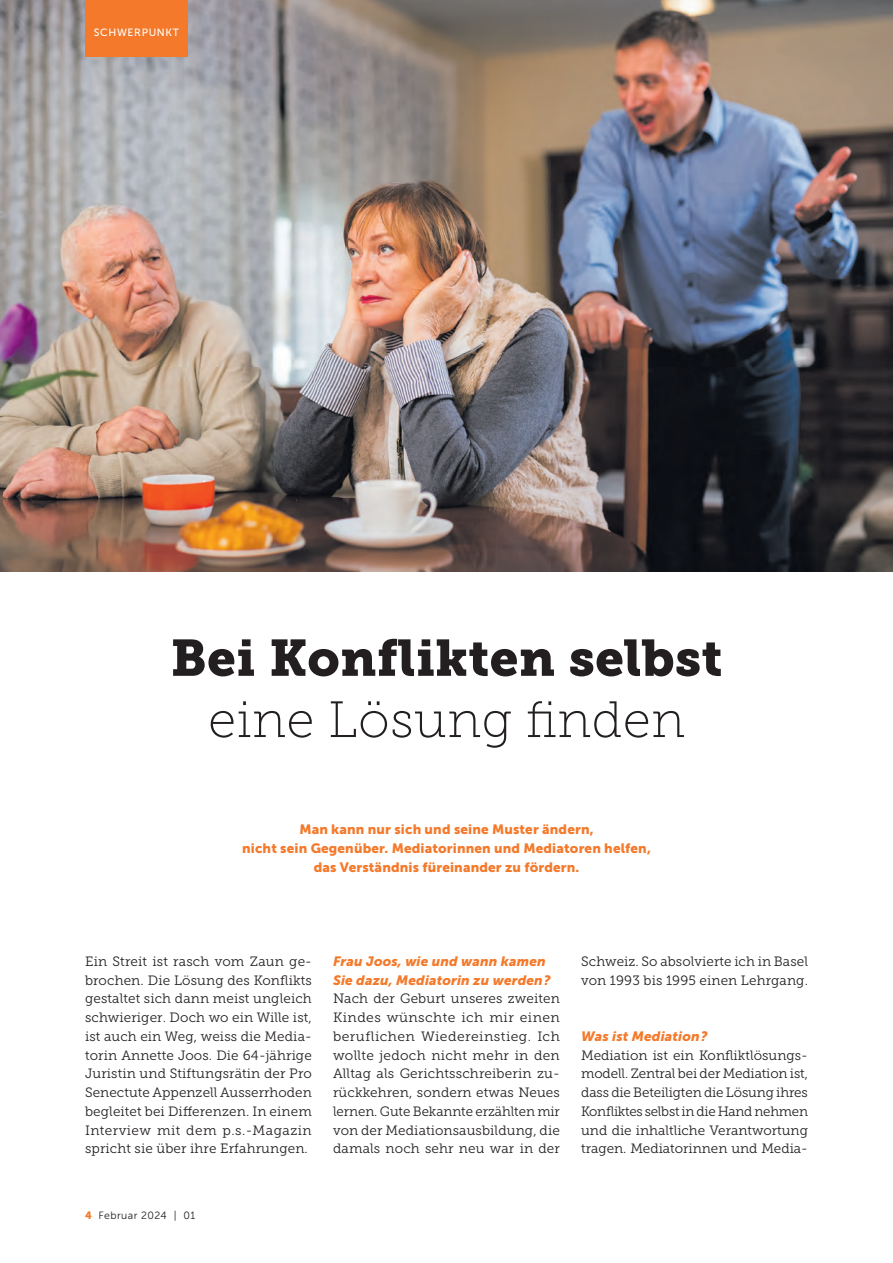
<style>
.page{position:relative;width:893px;height:1263px;background:#fff}
.page>*{position:absolute;margin:0;border:0;box-sizing:border-box;transform-origin:0 0}
.Titel{font:51px/61.2px "Museo Slab 900";letter-spacing:.01em;color:#231f20;text-align:center}
.Grundtext{font:13.5px/18.8px "Museo Slab 300";letter-spacing:.01em;color:#231f20;text-align:justify}
.Lead{font:13.5px/18.8px "Museo Sans 900";letter-spacing:.01em;color:#f4792a;text-align:center}
.Zwischentitel{font:italic 13.5px/18.8px "Museo Sans 900";letter-spacing:.01em;color:#f4792a}
.Fusszeile_links{font:10.5px "Museo Sans 300";letter-spacing:.04em;color:#231f20}
.t1{font:10.5px "Museo Sans 500";letter-spacing:.06em;color:#fff}
.s1{font-family:"Museo Slab 100"}
.s2{font-family:"Museo Sans 900";color:#f4792a}
</style>
<div class="page">
<img style="left:0;top:0;width:893px;height:572px">
<div style="left:85px;top:0;width:103px;height:56px;background:#f4792a"></div>
<p class="t1" style="left:94px;top:27px;width:86px">SCHWERPUNKT</p>
<p class="Titel" style="left:171px;top:628px;width:553px">Bei Konflikten selbst <span class="s1">eine Lösung finden</span></p>
<p class="Lead" style="left:242px;top:820px;width:410px">Man kann nur sich und seine Muster ändern,<br>nicht sein Gegenüber. Mediatorinnen und Mediatoren helfen, das Verständnis füreinander zu fördern.</p>
<p class="Grundtext" style="left:85px;top:952px;width:228px">Ein Streit ist rasch vom Zaun ge&shy;brochen. Die Lösung des Konflikts gestaltet sich dann meist ungleich schwieriger. Doch wo ein Wille ist, ist auch ein Weg, weiss die Media&shy;torin Annette Joos. Die 64-jährige Juristin und Stiftungsrätin der Pro Senectute Appenzell Ausserrhoden begleitet bei Differenzen. In einem Interview mit dem p.s.-Magazin spricht sie über ihre Erfahrungen.</p>
<p class="Zwischentitel" style="left:333px;top:951px;width:219px">Frau Joos, wie und wann kamen<br>Sie dazu, Mediatorin zu werden?</p>
<p class="Grundtext" style="left:333px;top:989px;width:228px">Nach der Geburt unseres zweiten Kindes wünschte ich mir einen beruflichen Wiedereinstieg. Ich wollte jedoch nicht mehr in den Alltag als Gerichtsschreiberin zu&shy;rückkehren, sondern etwas Neues lernen. Gute Bekannte erzählten mir von der Mediationsausbildung, die damals noch sehr neu war in der</p>
<p class="Grundtext" style="left:581px;top:952px;width:228px">Schweiz. So absolvierte ich in Basel von 1993 bis 1995 einen Lehrgang.</p>
<p class="Zwischentitel" style="left:581px;top:1026px;width:128px">Was ist Mediation?</p>
<p class="Grundtext" style="left:581px;top:1045px;width:228px">Mediation ist ein Konfliktlösungs&shy;modell. Zentral bei der Mediation ist, dass die Beteiligten die Lösung ihres Konfliktes selbst in die Hand nehmen und die inhaltliche Verantwortung tragen. Mediatorinnen und Media-</p>
<p class="Fusszeile_links" style="left:85px;top:1209px;width:112px"><span class="s2">4</span> Februar 2024 | 01</p>
</div>
